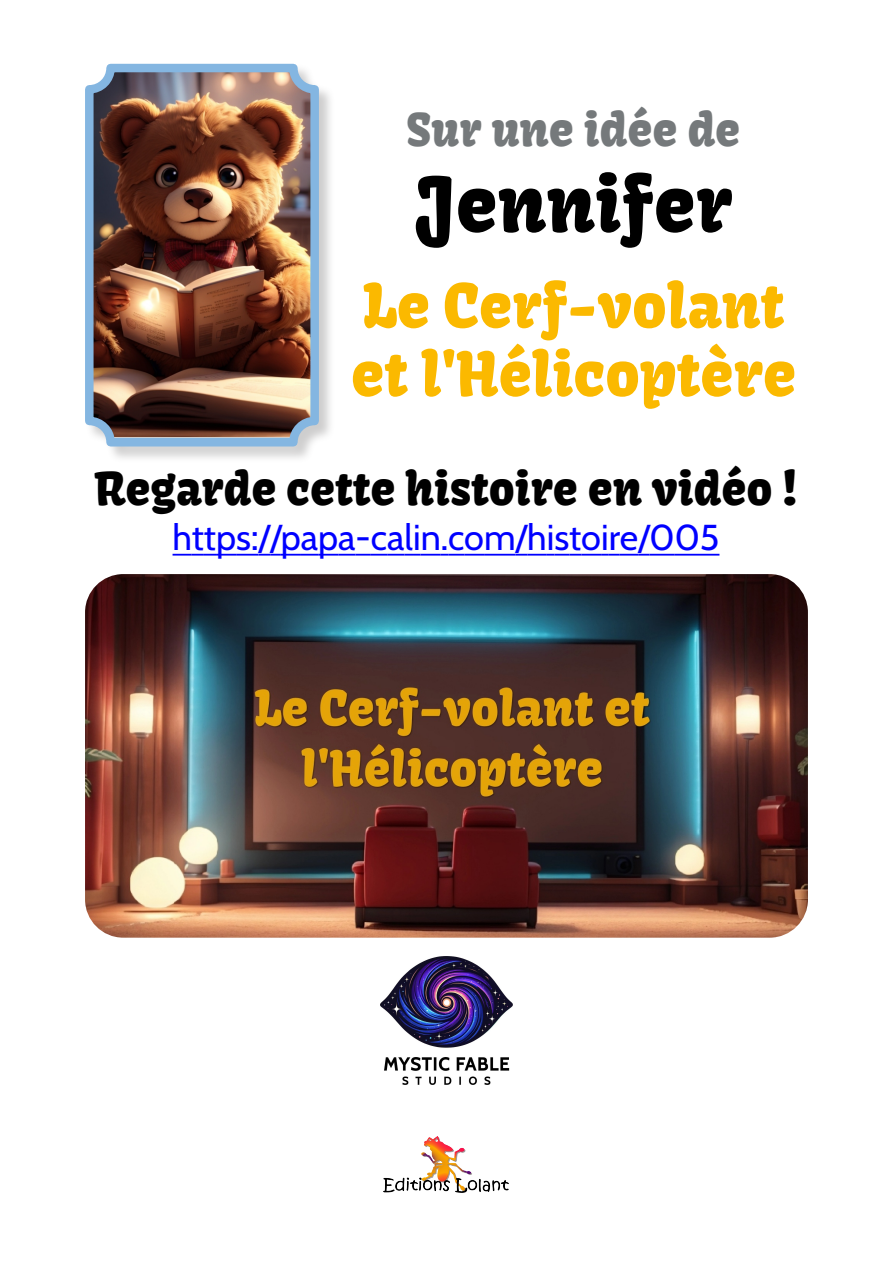
<style>
.page{position:relative;width:893px;height:1263px;background:#fff}
.page>*{position:absolute;margin:0;border:0;box-sizing:border-box;transform-origin:0 0}
.t1{font:75px "Kavoon";color:#000}
.t2{font:60px/68.4px "Kavoon";color:#fbb900}
.t3{font:45px "Kavoon";color:#000}
.t4{font:45px "Kavoon";color:#75797b}
.t5{font:36px "Cabin";color:#00f}
</style>
<div class="page">
<div style="left:85px;top:64px;width:251px;height:399px;background:#9d9c9c;opacity:.5"></div>
<img style="left:89px;top:68px;width:226px;height:368px">
<div style="left:85px;top:64px;width:234px;height:382px;border:9px solid #84b6e1;border-radius:21px"></div>
<img style="left:85px;top:574px;width:723px;height:364px;border-radius:38px">
<svg style="left:173px;top:554px;width:43px;height:2px"></svg>
<hr style="left:216px;top:554px;width:20px;height:2px;background:#00f">
<svg style="left:236px;top:554px;width:45px;height:2px"></svg>
<hr style="left:281px;top:554px;width:20px;height:2px;background:#00f">
<svg style="left:301px;top:554px;width:17px;height:2px"></svg>
<hr style="left:318px;top:554px;width:20px;height:2px;background:#00f">
<svg style="left:338px;top:554px;width:83px;height:2px"></svg>
<hr style="left:421px;top:554px;width:20px;height:2px;background:#00f">
<svg style="left:441px;top:554px;width:23px;height:2px"></svg>
<hr style="left:464px;top:554px;width:20px;height:2px;background:#00f">
<hr style="left:484px;top:554px;width:32px;height:2px;background:#00f">
<svg style="left:516px;top:554px;width:11px;height:2px"></svg>
<hr style="left:527px;top:554px;width:20px;height:2px;background:#00f">
<svg style="left:547px;top:554px;width:34px;height:2px"></svg>
<hr style="left:581px;top:554px;width:20px;height:2px;background:#00f">
<svg style="left:601px;top:554px;width:49px;height:2px"></svg>
<hr style="left:650px;top:554px;width:25px;height:2px;background:#00f">
<hr style="left:675px;top:554px;width:25px;height:2px;background:#00f">
<svg style="left:700px;top:554px;width:19px;height:2px"></svg>
<img style="left:384px;top:1136px;width:125px;height:57px">
<img style="left:381px;top:957px;width:131px;height:127px">
<p class="t4" style="left:407px;top:101px;width:335px">Sur une idée de</p>
<h1 class="t1" style="left:415px;top:158px;width:319px">Jennifer</h1>
<h2 class="t2" style="left:351px;top:272px;width:447px">Le Cerf-volant et l'Hélicoptère</h2>
<p class="t3" style="left:95px;top:461px;width:704px">Regarde cette histoire en vidéo !</p>
<p class="t5" style="left:173px;top:515px;width:548px">https://papa-calin.com/histoire/005</p>
</div>
